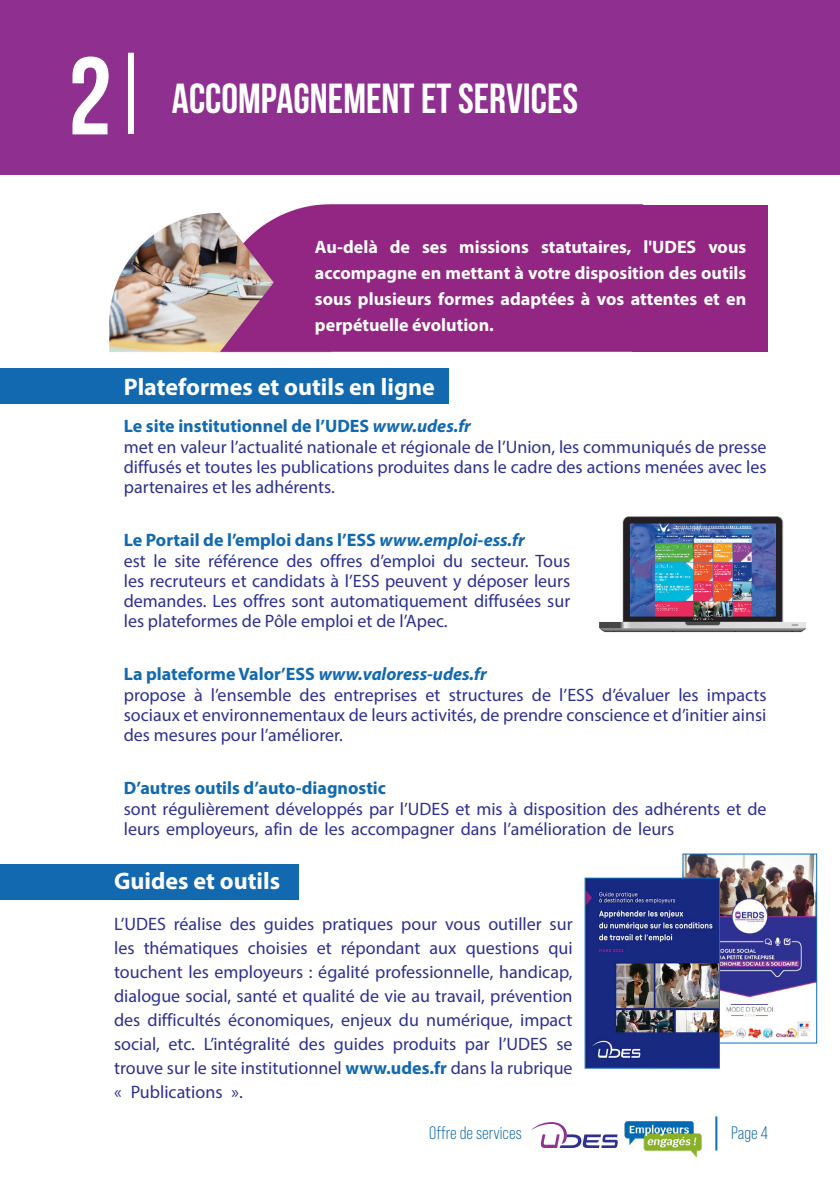
<style>
.page{position:relative;width:840px;height:1191px;background:#fff}
.page>*{position:absolute;margin:0;border:0;box-sizing:border-box;transform-origin:0 0}
.t1{font:700 110px "Bebas Neue";color:#fff}
.t2{font:700 42px "Bebas Neue";color:#fff}
.t3{font:700 24px "Myriad Pro";color:#fff}
.t4{font:18px/20px "Myriad Pro";color:#2e3092;text-align:justify}
.t5{font:700 18px "Myriad Pro";color:#1269b0}
.t6{font:700 18px/26px "Myriad Pro";color:#fff;text-align:justify}
.t7{font:18px "Bebas Neue Pro";color:#1269b0}
.s1{font-style:italic}
.s2{font-weight:700;color:#1269b0}
</style>
<div class="page">
<div style="left:0;top:0;width:839px;height:175px;background:#8f3090"></div>
<div style="left:0;top:864px;width:299px;height:35px;background:#1269b0"></div>
<div style="left:0;top:369px;width:448px;height:35px;background:#1269b0"></div>
<div style="left:128px;top:53px;width:6px;height:81px;background:#fff"></div>
<img style="left:599px;top:516px;width:207px;height:117px">
<svg style="left:530px;top:1122px;width:87px;height:25px"></svg>
<hr style="left:715px;top:1116px;width:2px;height:34px;background:#0f6fb6">
<img style="left:624px;top:1121px;width:78px;height:37px">
<img style="left:684px;top:855px;width:130px;height:186px">
<img style="left:109px;top:204px;width:535px;height:149px">
<div style="left:632px;top:205px;width:135px;height:147px;background:#922682"></div>
<hr style="left:839px;top:700px;width:1px;height:35px;background:#1269b0">
<hr style="left:839px;top:228px;width:1px;height:35px;background:#1269b0">
<img style="left:586px;top:879px;width:131px;height:187px">
<div style="left:584px;top:877px;width:135px;height:191px;border:1px solid #0f6fb6"></div>
<p class="t1" style="left:68px;top:36px;width:45px">2</p>
<p class="t2" style="left:172px;top:75px;width:407px">ACCOMPAGNEMENT ET SERVICES</p>
<p class="t6" style="left:315px;top:233px;width:432px">Au-delà de ses missions statutaires, l'UDES vous accompagne en mettant à votre disposition des outils sous plusieurs formes adaptées à vos attentes et en perpétuelle évolution.</p>
<p class="t3" style="left:124px;top:371px;width:312px">Plateformes et outils en ligne</p>
<p class="t5" style="left:124px;top:414px;width:348px">Le site institutionnel de l’UDES <span class="s1">www.udes.fr</span></p>
<p class="t4" style="left:124px;top:436px;width:644px">met en valeur l’actualité nationale et régionale de l’Union, les communiqués de presse diffusés et toutes les publications produites dans le cadre des actions menées avec les partenaires et les adhérents.</p>
<p class="t5" style="left:124px;top:528px;width:402px">Le Portail de l’emploi dans l’ESS <span class="s1">www.emploi-ess.fr</span></p>
<p class="t4" style="left:124px;top:550px;width:448px">est le site référence des offres d’emploi du secteur. Tous les recruteurs et candidats à l’ESS peuvent y déposer leurs demandes. Les offres sont automatiquement diffusées sur les plateformes de Pôle emploi et de l’Apec.</p>
<p class="t5" style="left:124px;top:662px;width:364px">La plateforme Valor’ESS <span class="s1">www.valoress-udes.fr</span></p>
<p class="t4" style="left:124px;top:684px;width:644px">propose à l’ensemble des entreprises et structures de l’ESS d’évaluer les impacts sociaux et environnementaux de leurs activités, de prendre conscience et d’initier ainsi des mesures pour l’améliorer.</p>
<p class="t5" style="left:124px;top:776px;width:264px">D’autres outils d’auto-diagnostic</p>
<p class="t4" style="left:124px;top:799px;width:644px">sont régulièrement développés par l’UDES et mis à disposition des adhérents et de leurs employeurs, afin de les accompagner dans l’amélioration de leurs</p>
<p class="t3" style="left:114px;top:865px;width:167px">Guides et outils</p>
<p class="t4" style="left:114px;top:912px;width:460px;line-height:24px">L’UDES réalise des guides pratiques pour vous outiller sur les thématiques choisies et répondant aux questions qui touchent les employeurs : égalité professionnelle, handicap, dialogue social, santé et qualité de vie au travail, prévention des difficultés économiques, enjeux du numérique, impact social, etc. L’intégralité des guides produits par l’UDES se trouve sur le site institutionnel <span class="s2">www.udes.fr</span> dans la rubrique « Publications ».</p>
<p class="t7" style="left:429px;top:1122px;width:94px">Offre de services</p>
<p class="t7" style="left:730px;top:1122px;width:38px">Page 4</p>
</div>
